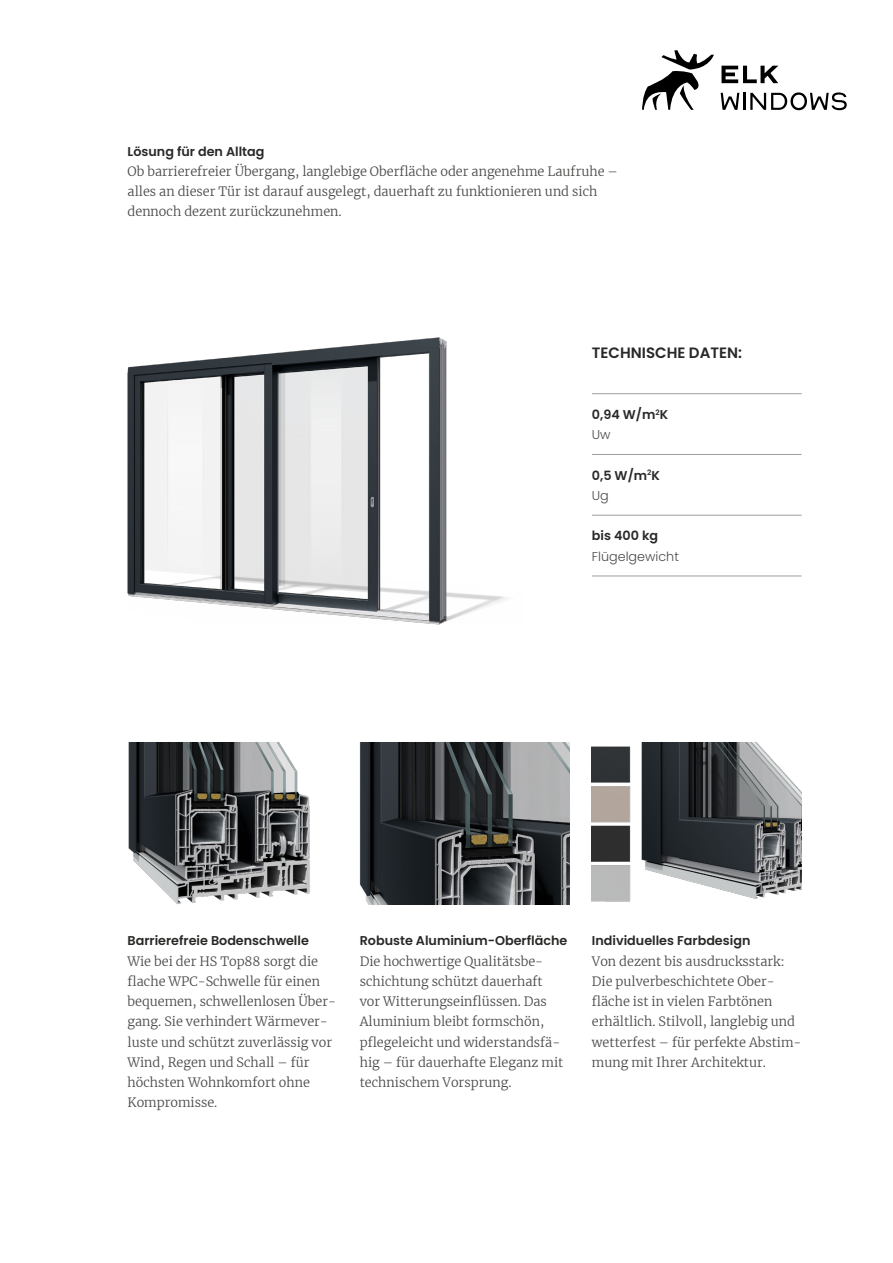
<style>
.page{position:relative;width:893px;height:1263px;background:#fff}
.page>*{position:absolute;margin:0;border:0;box-sizing:border-box;transform-origin:0 0}
.t1{font:600 15px "Poppins";color:#282827}
.t2{font:300 12.75px/20.2px "Merriweather";color:#4a4a49}
.t3{font:600 12.75px/20.2px "Poppins";color:#282827}
.t4{font:300 12.75px "Poppins";color:#4a4a49}
.s1{font-weight:300;color:#4a4a49}
</style>
<div class="page">
<hr style="left:592px;top:515px;width:209px;height:1px;background:#9d9d9c">
<hr style="left:592px;top:454px;width:209px;height:1px;background:#9d9d9c">
<hr style="left:592px;top:393px;width:209px;height:1px;background:#9d9d9c">
<img style="left:128px;top:743px;width:182px;height:162px">
<img style="left:360px;top:743px;width:209px;height:162px">
<img style="left:592px;top:743px;width:209px;height:159px">
<img style="left:128px;top:338px;width:378px;height:286px">
<hr style="left:592px;top:576px;width:209px;height:1px;background:#9d9d9c">
<svg style="left:721px;top:66px;width:57px;height:17px"></svg>
<svg style="left:642px;top:50px;width:72px;height:60px"></svg>
<svg style="left:721px;top:92px;width:126px;height:18px"></svg>
<p class="t3" style="left:128px;top:141px;width:138px">Lösung für den Alltag</p>
<p class="t2" style="left:128px;top:161px;width:492px">Ob barrierefreier Übergang, langlebige Oberfläche oder angenehme Laufruhe – alles an dieser Tür ist darauf ausgelegt, dauerhaft zu funktionieren und sich dennoch dezent zurückzunehmen.</p>
<p class="t1" style="left:592px;top:344px;width:152px">TECHNISCHE DATEN:</p>
<p class="t3" style="left:592px;top:404px;width:78px">0,94 W/m<sup>2</sup>K<br><span class="s1">Uw</span></p>
<p class="t3" style="left:592px;top:465px;width:70px">0,5 W/m<sup>2</sup>K<br><span class="s1">Ug</span></p>
<p class="t3" style="left:592px;top:526px;width:68px">bis 400 kg</p>
<p class="t4" style="left:592px;top:549px;width:89px">Flügelgewicht</p>
<p class="t3" style="left:128px;top:931px;width:183px">Barrierefreie Bodenschwelle</p>
<p class="t2" style="left:128px;top:950px;width:210px">Wie bei der HS Top88 sorgt die flache WPC-Schwelle für einen bequemen, schwellenlosen Über&shy;gang. Sie verhindert Wärmever&shy;luste und schützt zuverlässig vor<br>Wind, Regen und Schall – für höchsten Wohnkomfort ohne<br>Kompromisse.</p>
<p class="t3" style="left:360px;top:931px;width:209px">Robuste Aluminium-Oberfläche</p>
<p class="t2" style="left:360px;top:950px;width:205px">Die hochwertige Qualitätsbe&shy;schichtung schützt dauerhaft vor Witterungseinflüssen. Das<br>Aluminium bleibt formschön, pflegeleicht und widerstandsfä&shy;hig – für dauerhafte Eleganz mit technischem Vorsprung.</p>
<p class="t3" style="left:592px;top:931px;width:160px">Individuelles Farbdesign</p>
<p class="t2" style="left:592px;top:950px;width:211px">Von dezent bis ausdrucksstark:<br>Die pulverbeschichtete Ober&shy;fläche ist in vielen Farbtönen erhältlich. Stilvoll, langlebig und wetterfest – für perfekte Abstim&shy;mung mit Ihrer Architektur.</p>
</div>
